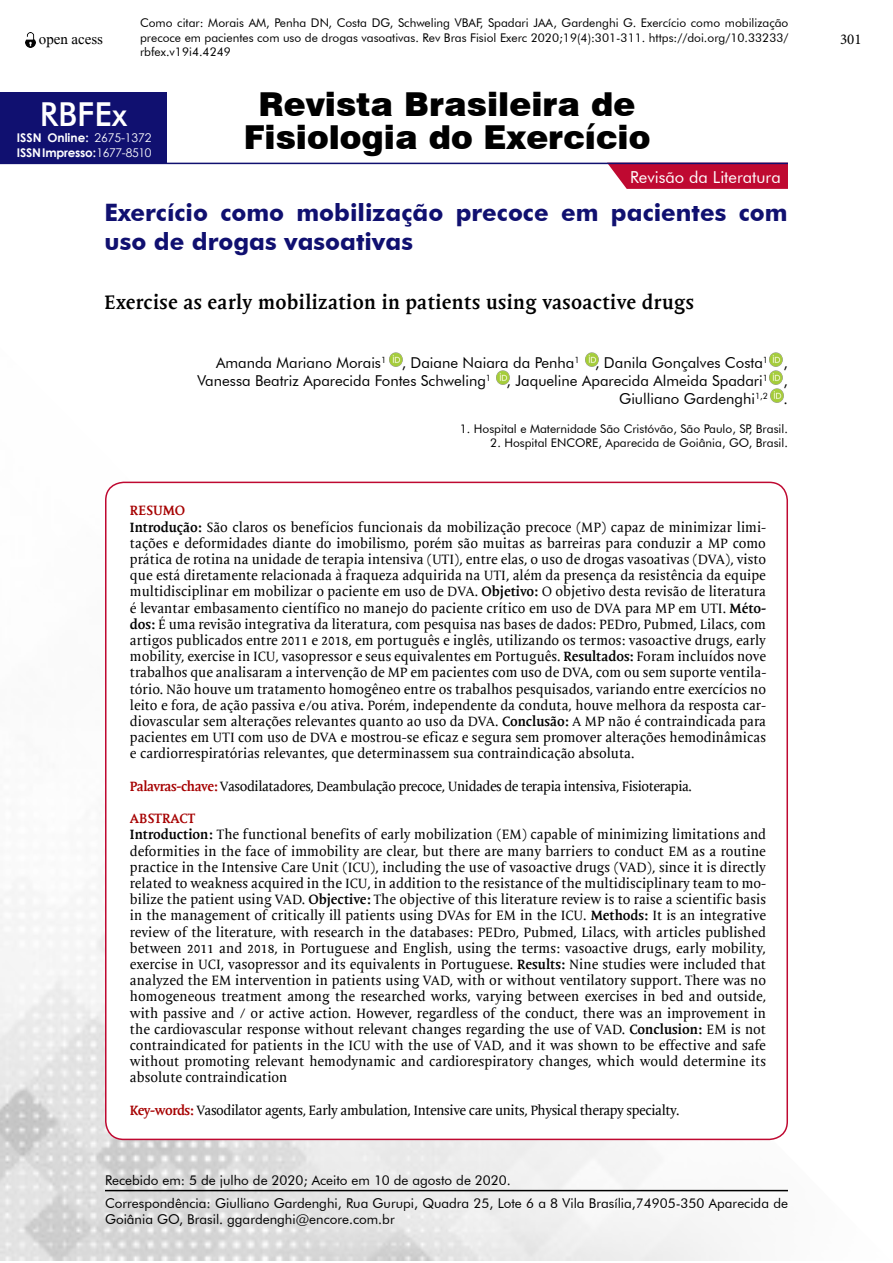
<style>
.page{position:relative;width:893px;height:1263px;background:#fff}
.page>*{position:absolute;margin:0;border:0;box-sizing:border-box;transform-origin:0 0}
.t1{font:900 33px "Swiss 721 BT";color:#000}
.t2{font:500 33px "Futura BT";color:#fff}
.t3{font:700 24px/28.8px "Futura BT";color:#101070}
.t4{font:700 19.5px "Mantika Book W01";letter-spacing:.02em;color:#000}
.t5{font:16.5px "Futura BT";color:#fff}
.t6{font:15px/18px "Futura BT";color:#000;text-align:right}
.t7{font:15px "David";color:#000}
.t8{font:15px "Minion Pro";color:#000}
.t9{font:13.5px/16.2px "Mantika Book W01";color:#000}
.t10{font:13.5px/16.2px "Futura BT";color:#000}
.t11{font:13.5px "Mantika Book W01";letter-spacing:-.03em;color:#000}
.t12{font:12px/14.4px "Futura BT";color:#000;text-align:justify}
.t13{font:700 12px/15.6px "Century Gothic";letter-spacing:-.02em;color:#fff}
.t14{font:12px "Century Gothic";color:#fff}
.s1{font-weight:400}
.s2{font-weight:700;color:#a60000}
.s3{font-weight:700}
</style>
<div class="page">
<img style="left:0;top:392px;width:788px;height:869px">
<div style="left:106px;top:482px;width:681px;height:657px;background:#fff;border-radius:18px"></div>
<hr style="left:105px;top:1190px;width:683px;height:1px;background:#000">
<img style="left:25px;top:33px;width:10px;height:14px">
<div style="left:0;top:92px;width:167px;height:72px;background:#101070"></div>
<svg style="left:607px;top:164px;width:181px;height:25px;background:#c1183d"></svg>
<hr style="left:0;top:163px;width:788px;height:1px;background:#101070">
<img style="left:769px;top:388px;width:14px;height:15px">
<img style="left:769px;top:370px;width:14px;height:15px">
<img style="left:496px;top:370px;width:14px;height:15px">
<img style="left:769px;top:352px;width:14px;height:15px">
<img style="left:585px;top:352px;width:14px;height:15px">
<img style="left:389px;top:352px;width:14px;height:15px">
<p class="t7" style="left:39px;top:31px;width:66px">open acess</p>
<p class="t12" style="left:140px;top:16px;width:650px">Como citar: Morais AM, Penha DN, Costa DG, Schweling VBAF, Spadari JAA, Gardenghi G. Exercício como mobilização precoce em pacientes com uso de drogas vasoativas. Rev Bras Fisiol Exerc 2020;19(4):301-311. https://doi.org/10.33233/ rbfex.v19i4.4249</p>
<h1 class="t1" style="left:259px;top:84px;width:378px">Revista Brasileira de</h1>
<h1 class="t2" style="left:40px;top:95px;width:89px">RBFEx</h1>
<p class="t14" style="left:94px;top:130px;width:59px">2675-1372</p>
<h1 class="t1" style="left:244px;top:117px;width:408px">Fisiologia do Exercício</h1>
<p class="t13" style="left:17px;top:129px;width:136px">ISSN Online:<br>ISSN Impresso:<span class="s1">1677-8510</span></p>
<p class="t5" style="left:630px;top:167px;width:152px">Revisão da Literatura</p>
<h2 class="t3" style="left:105px;top:198px;width:684px">Exercício como mobilização precoce em pacientes com uso de drogas vasoativas</h2>
<h3 class="t4" style="left:105px;top:291px;width:591px">Exercise as early mobilization in patients using vasoactive drugs</h3>
<p class="t6" style="left:197px;top:353px;width:592px">Amanda Mariano Morais<sup>1</sup> , Daiane Naiara da Penha<sup>1</sup> , Danila Gonçalves Costa<sup>1</sup> ,<br>Vanessa Beatriz Aparecida Fontes Schweling<sup>1</sup> , Jaqueline Aparecida Almeida Spadari<sup>1</sup> ,<br>Giulliano Gardenghi<sup>1,2</sup> .</p>
<p class="t12" style="left:460px;top:421px;width:330px">1. Hospital e Maternidade São Cristóvão, São Paulo, SP, Brasil.</p>
<p class="t12" style="left:490px;top:435px;width:299px">2. Hospital ENCORE, Aparecida de Goiânia, GO, Brasil.</p>
<p class="t9" style="left:130px;top:503px;width:638px"><span class="s2">RESUMO<br></span><span class="s3">Introdução:</span> São claros os benefícios funcionais da mobilização precoce (MP) capaz de minimizar limi&shy;tações e deformidades diante do imobilismo, porém são muitas as barreiras para conduzir a MP como prática de rotina na unidade de terapia intensiva (UTI), entre elas, o uso de drogas vasoativas (DVA), visto que está diretamente relacionada à fraqueza adquirida na UTI, além da presença da resistência da equipe multidisciplinar em mobilizar o paciente em uso de DVA. <span class="s3">Objetivo:</span> O objetivo desta revisão de literatura é levantar embasamento científico no manejo do paciente crítico em uso de DVA para MP em UTI. <span class="s3">Méto&shy;dos:</span> É uma revisão integrativa da literatura, com pesquisa nas bases de dados: PEDro, Pubmed, Lilacs, com artigos publicados entre 2011 e 2018, em português e inglês, utilizando os termos: vasoactive drugs, early mobility, exercise in ICU, vasopressor e seus equivalentes em Português. <span class="s3">Resultados:</span> Foram incluídos nove trabalhos que analisaram a intervenção de MP em pacientes com uso de DVA, com ou sem suporte ventila&shy;tório. Não houve um tratamento homogêneo entre os trabalhos pesquisados, variando entre exercícios no leito e fora, de ação passiva e/ou ativa. Porém, independente da conduta, houve melhora da resposta car&shy;diovascular sem alterações relevantes quanto ao uso da DVA. <span class="s3">Conclusão:</span> A MP não é contraindicada para pacientes em UTI com uso de DVA e mostrou-se eficaz e segura sem promover alterações hemodinâmicas e cardiorrespiratórias relevantes, que determinassem sua contraindicação absoluta.</p>
<p class="t11" style="left:130px;top:778px;width:564px"><span class="s2">Palavras-chave:</span> Vasodilatadores, Deambulação precoce, Unidades de terapia intensiva, Fisioterapia.</p>
<p class="t9" style="left:130px;top:811px;width:638px"><span class="s2">ABSTRACT<br></span><span class="s3">Introduction:</span> The functional benefits of early mobilization (EM) capable of minimizing limitations and deformities in the face of immobility are clear, but there are many barriers to conduct EM as a routine practice in the Intensive Care Unit (ICU), including the use of vasoactive drugs (VAD), since it is directly related to weakness acquired in the ICU, in addition to the resistance of the multidisciplinary team to mo&shy;bilize the patient using VAD. <span class="s3">Objective:</span> The objective of this literature review is to raise a scientific basis in the management of critically ill patients using DVAs for EM in the ICU. <span class="s3">Methods:</span> It is an integrative review of the literature, with research in the databases: PEDro, Pubmed, Lilacs, with articles published between 2011 and 2018, in Portuguese and English, using the terms: vasoactive drugs, early mobility, exercise in UCI, vasopressor and its equivalents in Portuguese. <span class="s3">Results:</span> Nine studies were included that analyzed the EM intervention in patients using VAD, with or without ventilatory support. There was no homogeneous treatment among the researched works, varying between exercises in bed and outside, with passive and / or active action. However, regardless of the conduct, there was an improvement in the cardiovascular response without relevant changes regarding the use of VAD. <span class="s3">Conclusion:</span> EM is not contraindicated for patients in the ICU with the use of VAD, and it was shown to be effective and safe without promoting relevant hemodynamic and cardiorespiratory changes, which would determine its absolute contraindication</p>
<p class="t11" style="left:130px;top:1102px;width:551px"><span class="s2">Key-words:</span> Vasodilator agents, Early ambulation, Intensive care units, Physical therapy specialty.</p>
<p class="t10" style="left:105px;top:1171px;width:407px">Recebido em: 5 de julho de 2020; Aceito em 10 de agosto de 2020.</p>
<p class="t10" style="left:105px;top:1195px;width:684px">Correspondência: Giulliano Gardenghi, Rua Gurupi, Quadra 25, Lote 6 a 8 Vila Brasília,74905-350 Aparecida de<br>Goiânia GO, Brasil. ggardenghi@encore.com.br</p>
<p class="t8" style="left:840px;top:29px;width:23px">301</p>
</div>
